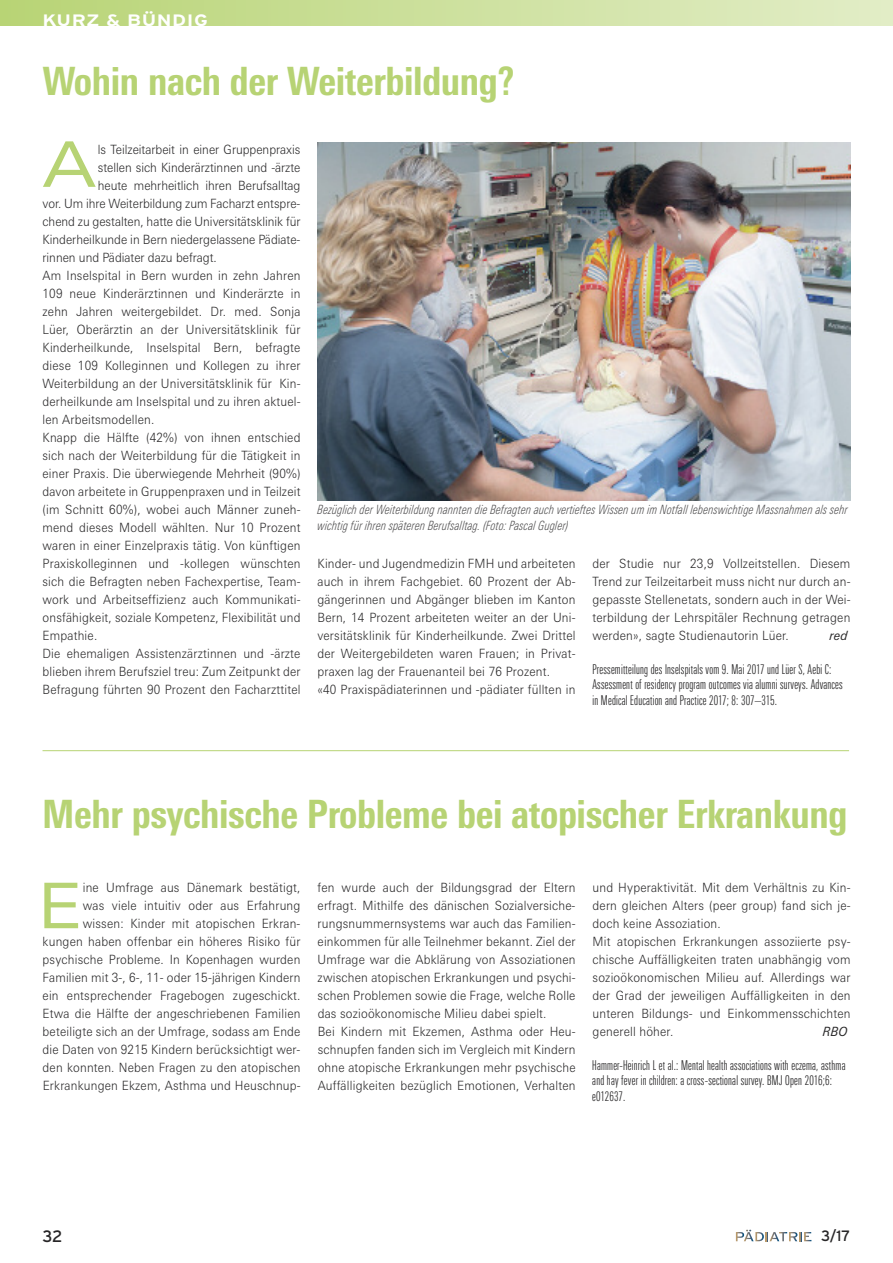
<style>
.page{position:relative;width:893px;height:1263px;background:#fff}
.page>*{position:absolute;margin:0;border:0;box-sizing:border-box;transform-origin:0 0}
.t1{font:63px "Linotype Univers Extd";color:#b7d374}
.t2{font:800 condensed 39px "Linotype Univers";letter-spacing:-.01em;color:#b7d374}
.t3{font:700 16.5px "Interstate";letter-spacing:.025em;color:#fff;scale:1.2 1}
.t4{font:16.5px "Interstate";color:#272627}
.t5{font:15px "Interstate";color:#272627}
.t6{font:300 13.5px/15.8px "Linotype Univers Comp";letter-spacing:.015em;color:#272627}
.t7{font:300 12.75px/18px "Linotype Univers Basic";letter-spacing:.015em;color:#272627;scale:.92 1}
.t8{font:italic 300 condensed 12.75px/15.8px "Linotype Univers";letter-spacing:.01em;color:#525152;scale:.9 1}
.t9{font:italic 12.75px "Linotype Univers Basic";letter-spacing:.015em;color:#272627;scale:.92 1}
</style>
<div class="page">
<div style="left:0;top:0;width:893px;height:26px;background:linear-gradient(to right,#b8d475,#e2edc7)"></div>
<svg style="left:736px;top:1230px;width:75px;height:11px"></svg>
<img style="left:317px;top:143px;width:533px;height:358px">
<hr style="left:43px;top:750px;width:806px;height:1px;background:#b7d374">
<p class="t3" style="left:43px;top:11px;width:139px">KURZ &amp; BÜNDIG</p>
<h2 class="t2" style="left:43px;top:67px;width:473px">Wohin nach der Weiterbildung?</h2>
<h1 class="t1" style="left:43px;top:141px;width:55px">A</h1>
<p class="t7" style="left:98px;top:141px;width:222px">ls Teilzeitarbeit in einer Gruppenpraxis</p>
<p class="t7" style="left:98px;top:159px;width:222px">stellen sich Kinderärztinnen und -ärzte</p>
<p class="t7" style="left:98px;top:177px;width:222px">heute mehrheitlich ihren Berufsalltag</p>
<p class="t7" style="left:43px;top:195px;width:282px">vor. Um ihre Weiterbildung zum Facharzt entspre-</p>
<p class="t7" style="left:43px;top:213px;width:282px">chend zu gestalten, hatte die Universitätsklinik für</p>
<p class="t7" style="left:43px;top:231px;width:282px">Kinderheilkunde in Bern niedergelassene Pädiate-</p>
<p class="t7" style="left:43px;top:249px;width:191px">rinnen und Pädiater dazu befragt.</p>
<p class="t7" style="left:43px;top:267px;width:282px">Am Inselspital in Bern wurden in zehn Jahren</p>
<p class="t7" style="left:43px;top:285px;width:282px">109 neue Kinderärztinnen und Kinderärzte in</p>
<p class="t7" style="left:43px;top:303px;width:282px">zehn Jahren weitergebildet. Dr. med. Sonja</p>
<p class="t7" style="left:43px;top:321px;width:282px">Lüer, Oberärztin an der Universitätsklinik für</p>
<p class="t7" style="left:43px;top:339px;width:282px">Kinderheilkunde, Inselspital Bern, befragte</p>
<p class="t7" style="left:43px;top:357px;width:282px">diese 109 Kolleginnen und Kollegen zu ihrer</p>
<p class="t7" style="left:43px;top:375px;width:282px">Weiterbildung an der Universitätsklinik für Kin-</p>
<p class="t7" style="left:43px;top:393px;width:282px">derheilkunde am Inselspital und zu ihren aktuel-</p>
<p class="t7" style="left:43px;top:411px;width:123px">len Arbeitsmodellen.</p>
<p class="t7" style="left:43px;top:429px;width:282px">Knapp die Hälfte (42%) von ihnen entschied</p>
<p class="t7" style="left:43px;top:447px;width:282px">sich nach der Weiterbildung für die Tätigkeit in</p>
<p class="t7" style="left:43px;top:465px;width:282px">einer Praxis. Die überwiegende Mehrheit (90%)</p>
<p class="t7" style="left:43px;top:483px;width:282px">davon arbeitete in Gruppenpraxen und in Teilzeit</p>
<p class="t7" style="left:43px;top:501px;width:282px">(im Schnitt 60%), wobei auch Männer zuneh-</p>
<p class="t7" style="left:43px;top:519px;width:282px">mend dieses Modell wählten. Nur 10 Prozent</p>
<p class="t7" style="left:43px;top:537px;width:282px">waren in einer Einzelpraxis tätig. Von künftigen</p>
<p class="t7" style="left:43px;top:555px;width:282px">Praxiskolleginnen und -kollegen wünschten</p>
<p class="t7" style="left:43px;top:573px;width:282px">sich die Befragten neben Fachexpertise, Team-</p>
<p class="t7" style="left:43px;top:591px;width:282px">work und Arbeitseffizienz auch Kommunikati-</p>
<p class="t7" style="left:43px;top:609px;width:282px">onsfähigkeit, soziale Kompetenz, Flexibilität und</p>
<p class="t7" style="left:43px;top:627px;width:61px">Empathie.</p>
<p class="t7" style="left:43px;top:645px;width:282px">Die ehemaligen Assistenzärztinnen und -ärzte</p>
<p class="t7" style="left:43px;top:663px;width:282px">blieben ihrem Berufsziel treu: Zum Zeitpunkt der</p>
<p class="t7" style="left:43px;top:681px;width:282px">Befragung führten 90 Prozent den Facharzttitel</p>
<p class="t8" style="left:317px;top:503px;width:591px">Bezüglich der Weiterbildung nannten die Befragten auch vertieftes Wissen um im Notfall lebenswichtige Massnahmen als sehr wichtig für ihren späteren Berufsalltag. (Foto: Pascal Gugler)</p>
<p class="t7" style="left:317px;top:555px;width:282px">Kinder- und Jugendmedizin FMH und arbeiteten auch in ihrem Fachgebiet. 60 Prozent der Ab&shy;gängerinnen und Abgänger blieben im Kanton Bern, 14 Prozent arbeiteten weiter an der Uni&shy;versitätsklinik für Kinderheilkunde. Zwei Drittel der Weitergebildeten waren Frauen; in Privat&shy;praxen lag der Frauenanteil bei 76 Prozent.<br>«40 Praxispädiaterinnen und -pädiater füllten in</p>
<p class="t7" style="left:592px;top:555px;width:282px;text-align:justify">der Studie nur 23,9 Vollzeitstellen. Diesem Trend zur Teilzeitarbeit muss nicht nur durch an&shy;gepasste Stellenetats, sondern auch in der Wei&shy;terbildung der Lehrspitäler Rechnung getragen werden», sagte Studienautorin Lüer.</p>
<p class="t9" style="left:830px;top:631px;width:21px">red</p>
<p class="t6" style="left:592px;top:662px;width:252px">Pressemitteilung des Inselspitals vom 9. Mai 2017 und Lüer S, Aebi C:<br>Assessment of residency program outcomes via alumni surveys. Advances in Medical Education and Practice 2017; 8: 307–315.</p>
<h2 class="t2" style="left:42px;top:800px;width:807px">Mehr psychische Probleme bei atopischer Erkrankung</h2>
<p class="t7" style="left:43px;top:879px;width:282px;text-align:right">ine Umfrage aus Dänemark bestätigt,<br>was viele intuitiv oder aus Erfahrung wissen: Kinder mit atopischen Erkran&shy;kungen haben offenbar ein höheres Risiko für psychische Probleme. In Kopenhagen wurden Familien mit 3-, 6-, 11- oder 15-jährigen Kindern ein entsprechender Fragebogen zugeschickt.<br>Etwa die Hälfte der angeschriebenen Familien beteiligte sich an der Umfrage, sodass am Ende die Daten von 9215 Kindern berücksichtigt wer&shy;den konnten. Neben Fragen zu den atopischen Erkrankungen Ekzem, Asthma und Heuschnup-</p>
<p class="t7" style="left:318px;top:879px;width:282px">fen wurde auch der Bildungsgrad der Eltern erfragt. Mithilfe des dänischen Sozialversiche&shy;rungsnummernsystems war auch das Familien&shy;einkommen für alle Teilnehmer bekannt. Ziel der Umfrage war die Abklärung von Assoziationen zwischen atopischen Erkrankungen und psychi&shy;schen Problemen sowie die Frage, welche Rolle das sozioökonomische Milieu dabei spielt.<br>Bei Kindern mit Ekzemen, Asthma oder Heu&shy;schnupfen fanden sich im Vergleich mit Kindern ohne atopische Erkrankungen mehr psychische Auffälligkeiten bezüglich Emotionen, Verhalten</p>
<p class="t7" style="left:593px;top:879px;width:282px">und Hyperaktivität. Mit dem Verhältnis zu Kin&shy;dern gleichen Alters (peer group) fand sich je&shy;doch keine Assoziation.<br>Mit atopischen Erkrankungen assoziierte psy&shy;chische Auffälligkeiten traten unabhängig vom sozioökonomischen Milieu auf. Allerdings war der Grad der jeweiligen Auffälligkeiten in den unteren Bildungs- und Einkommensschichten generell höher.</p>
<h1 class="t1" style="left:38px;top:883px;width:45px">E</h1>
<p class="t9" style="left:823px;top:1027px;width:29px">RBO</p>
<p class="t6" style="left:592px;top:1058px;width:255px">Hammer-Heinrich L et al.: Mental health associations with eczema, asthma and hay fever in children: a cross-sectional survey. BMJ Open 2016;6: e012637.</p>
<p class="t4" style="left:43px;top:1226px;width:22px">32</p>
<p class="t5" style="left:821px;top:1227px;width:31px">3/17</p>
</div>
